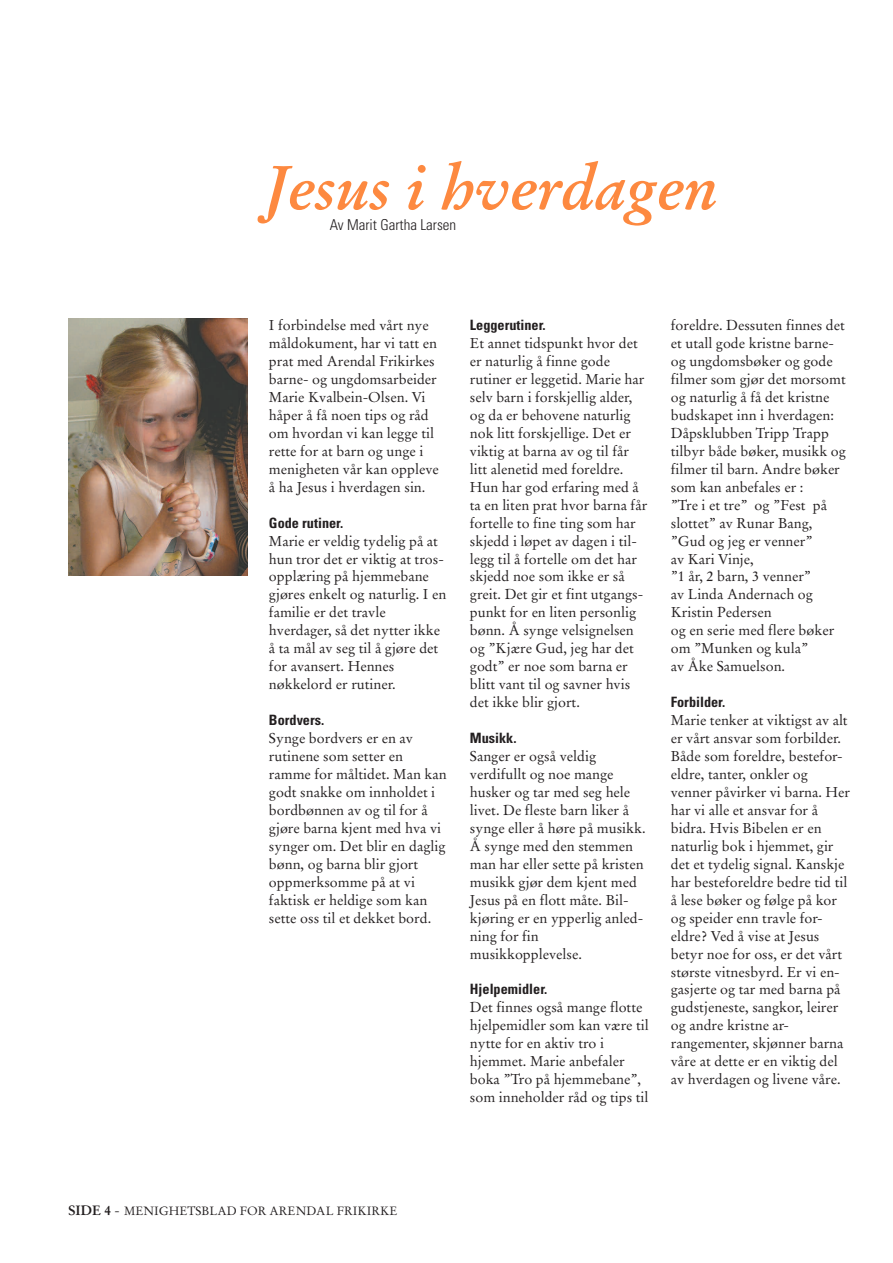
<style>
.page{position:relative;width:893px;height:1263px;background:#fff}
.page>*{position:absolute;margin:0;border:0;box-sizing:border-box;transform-origin:0 0}
.t1{font:italic 700 61.5px "Stempel Garamond";color:#fd8940}
.t2{font:300 condensed 15px "Univers";color:#231f20}
.t3{font:14.25px/18px "Stempel Garamond";color:#231f20}
.t4{font:700 condensed 14.25px "Univers";color:#231f20}
.t5{font:12px "Stempel Garamond";color:#231f20}
.s1{font-weight:700;font-size:13.5px}
.s2{font-size:13.5px}
</style>
<div class="page">
<img style="left:68px;top:319px;width:180px;height:257px">
<h1 class="t1" style="left:264px;top:161px;width:456px">Jesus i hverdagen</h1>
<p class="t2" style="left:330px;top:219px;width:128px">Av Marit Gartha Larsen</p>
<p class="t3" style="left:269px;top:317px;width:171px">I forbindelse med vårt nye måldokument, har vi tatt en prat med Arendal Frikirkes barne- og ungdomsarbeider<br>Marie Kvalbein-Olsen. Vi håper å få noen tips og råd om hvordan vi kan legge til rette for at barn og unge i menigheten vår kan oppleve å ha Jesus i hverdagen sin.</p>
<p class="t4" style="left:269px;top:517px;width:76px">Gode rutiner.</p>
<p class="t3" style="left:269px;top:533px;width:179px">Marie er veldig tydelig på at hun tror det er viktig at tros&shy;opplæring på hjemmebane gjøres enkelt og naturlig. I en familie er det travle hverdager, så det nytter ikke å ta mål av seg til å gjøre det for avansert. Hennes nøkkelord er rutiner.</p>
<p class="t4" style="left:269px;top:715px;width:57px">Bordvers.</p>
<p class="t3" style="left:269px;top:730px;width:179px">Synge bordvers er en av rutinene som setter en ramme for måltidet. Man kan godt snakke om innholdet i bordbønnen av og til for å gjøre barna kjent med hva vi synger om. Det blir en daglig bønn, og barna blir gjort oppmerksomme på at vi faktisk er heldige som kan sette oss til et dekket bord.</p>
<p class="t4" style="left:470px;top:320px;width:77px">Leggerutiner.</p>
<p class="t3" style="left:470px;top:335px;width:179px">Et annet tidspunkt hvor det er naturlig å finne gode rutiner er leggetid. Marie har selv barn i forskjellig alder, og da er behovene naturlig nok litt forskjellige. Det er viktig at barna av og til får litt alenetid med foreldre.<br>Hun har god erfaring med å ta en liten prat hvor barna får fortelle to fine ting som har skjedd i løpet av dagen i til&shy;legg til å fortelle om det har skjedd noe som ikke er så greit. Det gir et fint utgangs&shy;punkt for en liten personlig bønn. Å synge velsignelsen og ”Kjære Gud, jeg har det godt” er noe som barna er blitt vant til og savner hvis det ikke blir gjort.</p>
<p class="t4" style="left:470px;top:733px;width:48px">Musikk.</p>
<p class="t3" style="left:470px;top:748px;width:177px">Sanger er også veldig verdifullt og noe mange husker og tar med seg hele livet. De fleste barn liker å synge eller å høre på musikk.<br>Å synge med den stemmen man har eller sette på kristen musikk gjør dem kjent med<br>Jesus på en flott måte. Bil&shy;kjøring er en ypperlig anled&shy;ning for fin musikkopplevelse.</p>
<p class="t4" style="left:470px;top:984px;width:79px">Hjelpemidler.</p>
<p class="t3" style="left:470px;top:1000px;width:180px">Det finnes også mange flotte hjelpemidler som kan være til nytte for en aktiv tro i hjemmet. Marie anbefaler boka ”Tro på hjemmebane”, som inneholder råd og tips til</p>
<p class="t3" style="left:671px;top:317px;width:177px">foreldre. Dessuten finnes det et utall gode kristne barne&shy;og ungdomsbøker og gode filmer som gjør det morsomt og naturlig å få det kristne budskapet inn i hverdagen:<br>Dåpsklubben Tripp Trapp tilbyr både bøker, musikk og filmer til barn. Andre bøker som kan anbefales er :<br>”Tre i et tre” og ”Fest på slottet” av Runar Bang, ”Gud og jeg er venner”<br>av Kari Vinje,<br>”1 år, 2 barn, 3 venner”<br>av Linda Andernach og<br>Kristin Pedersen<br>og en serie med flere bøker om ”Munken og kula”<br>av Åke Samuelson.</p>
<p class="t4" style="left:671px;top:697px;width:56px">Forbilder.</p>
<p class="t3" style="left:671px;top:712px;width:181px">Marie tenker at viktigst av alt er vårt ansvar som forbilder.<br>Både som foreldre, bestefor&shy;eldre, tanter, onkler og venner påvirker vi barna. Her har vi alle et ansvar for å bidra. Hvis Bibelen er en naturlig bok i hjemmet, gir det et tydelig signal. Kanskje har besteforeldre bedre tid til å lese bøker og følge på kor og speider enn travle for&shy;eldre? Ved å vise at Jesus betyr noe for oss, er det vårt største vitnesbyrd. Er vi en&shy;gasjerte og tar med barna på gudstjeneste, sangkor, leirer og andre kristne ar&shy;rangementer, skjønner barna våre at dette er en viktig del av hverdagen og livene våre.</p>
<p class="t5" style="left:68px;top:1205px;width:331px"><span class="s1">SIDE 4</span> <span class="s2">-</span> MENIGHETSBLAD FOR ARENDAL FRIKIRKE</p>
</div>
